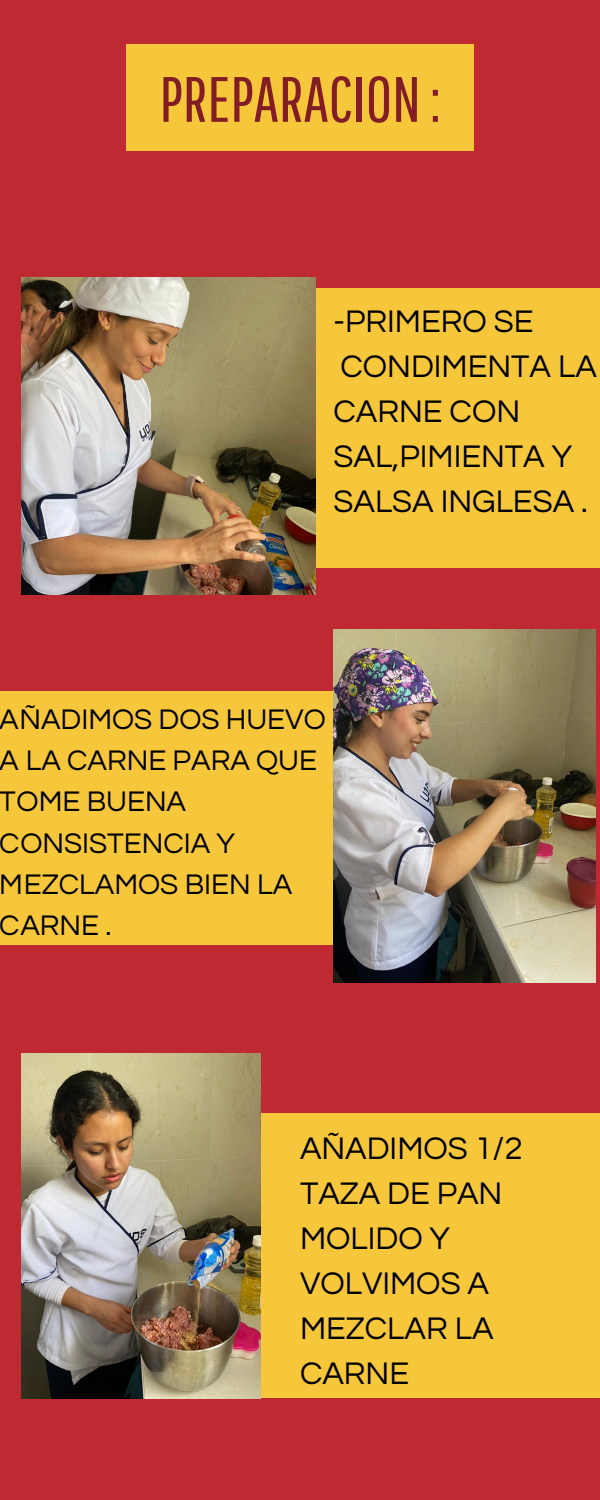
<style>
.page{position:relative;width:600px;height:1500px;background:#bf2932}
.page>*{position:absolute;margin:0;border:0;box-sizing:border-box;transform-origin:0 0}
.t1{font:64px "Pathway Gothic One";color:#821d26}
.t2{font:32.5px/45px "Questrial";color:#000}
.t3{font:29.5px/41.2px "Questrial";color:#000}
</style>
<div class="page">
<div style="left:192px;top:288px;width:408px;height:280px;background:#f6c63b"></div>
<div style="left:0;top:691px;width:429px;height:254px;background:#f6c63b"></div>
<div style="left:169px;top:1113px;width:431px;height:285px;background:#f6c63b"></div>
<img style="left:22px;top:277px;width:293px;height:317px">
<img style="left:334px;top:630px;width:261px;height:352px">
<img style="left:22px;top:1054px;width:238px;height:344px">
<div style="left:126px;top:44px;width:348px;height:107px;background:#f6c63b"></div>
<p class="t1" style="left:159px;top:61px;width:283px">PREPARACION :</p>
<p class="t2" style="left:334px;top:300px;width:265px">-PRIMERO SE<br>CONDIMENTA LA<br>CARNE CON<br>SAL,PIMIENTA Y</p>
<p class="t2" style="left:334px;top:480px;width:256px">SALSA INGLESA .</p>
<p class="t3" style="left:0;top:699px;width:327px">AÑADIMOS DOS HUEVO<br>A LA CARNE PARA QUE<br>TOME BUENA<br>CONSISTENCIA Y<br>MEZCLAMOS BIEN LA<br>CARNE .</p>
<p class="t2" style="left:300px;top:1126px;width:224px">AÑADIMOS 1/2<br>TAZA DE PAN<br>MOLIDO Y<br>VOLVIMOS A<br>MEZCLAR LA<br>CARNE</p>
</div>
